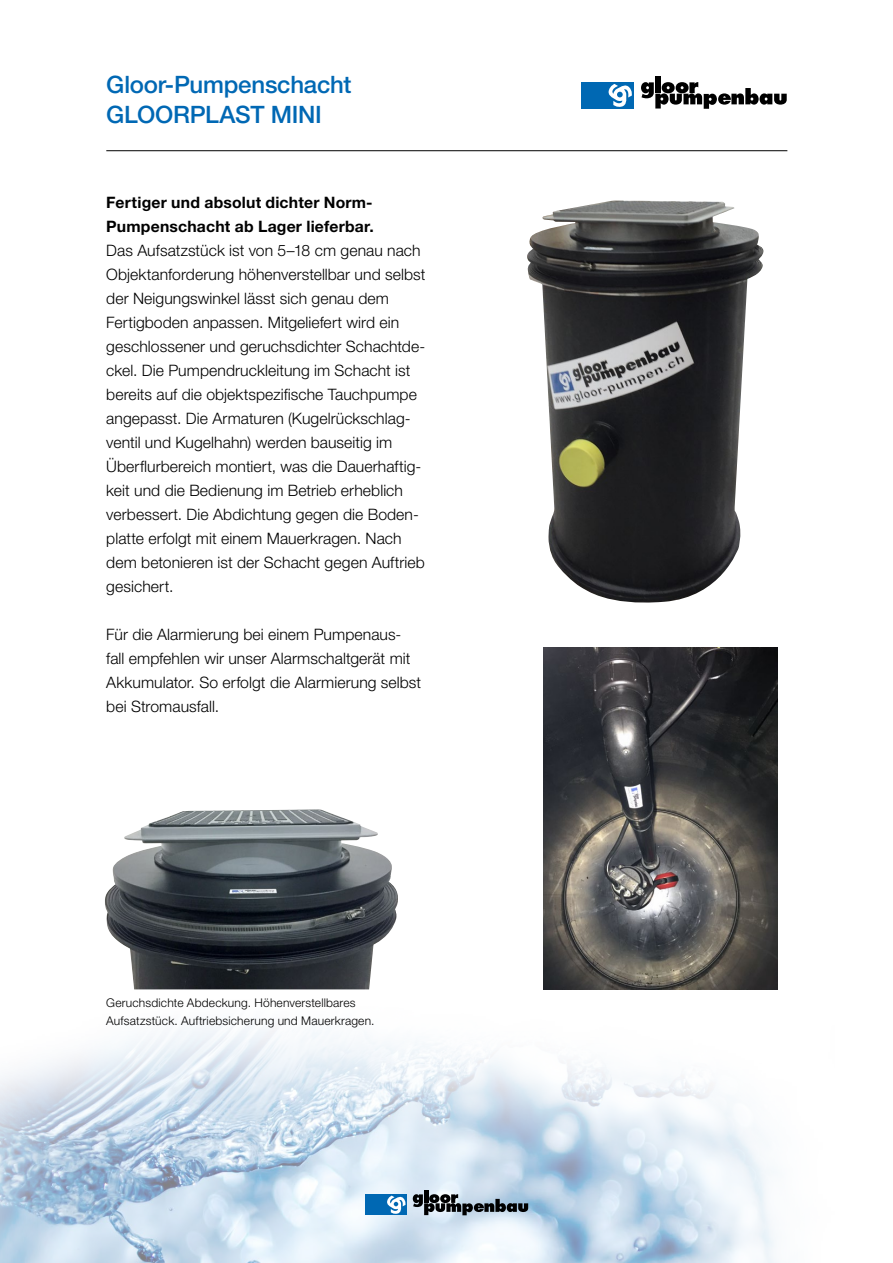
<style>
.page{position:relative;width:893px;height:1263px;background:#fff}
.page>*{position:absolute;margin:0;border:0;box-sizing:border-box;transform-origin:0 0}
.Titel{font:500 24px/30px "Helvetica Neue LT Pro";letter-spacing:-.01em;color:#0068b4}
.Text{font:300 15.75px/24px "Helvetica Neue LT Pro";letter-spacing:.005em;color:#000}
.Text-2{font:700 15.75px/24px "Helvetica Neue LT Pro";letter-spacing:.015em;color:#000}
.Text-3{font:300 12px/18px "Helvetica Neue LT Pro";letter-spacing:.015em;color:#000}
</style>
<div class="page">
<img style="left:0;top:956px;width:778px;height:307px">
<hr style="left:106px;top:150px;width:681px;height:1px;background:#000">
<div style="left:365px;top:1194px;width:42px;height:21px;background:#0068b3"></div>
<svg style="left:387px;top:1195px;width:19px;height:19px"></svg>
<hr style="left:424px;top:1190px;width:4px;height:13px;background:#000">
<svg style="left:413px;top:1194px;width:115px;height:21px;background:#6e7982"></svg>
<div style="left:581px;top:82px;width:53px;height:27px;background:#0068b3"></div>
<svg style="left:608px;top:84px;width:24px;height:23px"></svg>
<div style="left:655px;top:77px;width:5px;height:16px;background:#000"></div>
<svg style="left:641px;top:82px;width:146px;height:27px"></svg>
<img style="left:527px;top:201px;width:237px;height:402px">
<img style="left:543px;top:648px;width:234px;height:341px">
<img style="left:104px;top:809px;width:295px;height:180px">
<p class="Titel" style="left:106px;top:69px;width:247px">Gloor-Pumpenschacht<br>GLOORPLAST MINI</p>
<p class="Text-2" style="left:106px;top:190px;width:269px">Fertiger und absolut dichter Norm-<br>Pumpenschacht ab Lager lieferbar.</p>
<p class="Text" style="left:106px;top:238px;width:320px">Das Aufsatzstück ist von 5–18 cm genau nach Objektanforderung höhenverstellbar und selbst der Neigungswinkel lässt sich genau dem Fertigboden anpassen. Mitgeliefert wird ein geschlossener und geruchsdichter Schachtde&shy;ckel. Die Pumpendruckleitung im Schacht ist bereits auf die objektspezifische Tauchpumpe angepasst. Die Armaturen (Kugelrückschlag&shy;ventil und Kugelhahn) werden bauseitig im Überflurbereich montiert, was die Dauerhaftig&shy;keit und die Bedienung im Betrieb erheblich verbessert. Die Abdichtung gegen die Boden&shy;platte erfolgt mit einem Mauerkragen. Nach dem betonieren ist der Schacht gegen Auftrieb gesichert.</p>
<p class="Text" style="left:106px;top:622px;width:316px">Für die Alarmierung bei einem Pumpenaus&shy;fall empfehlen wir unser Alarmschaltgerät mit Akkumulator. So erfolgt die Alarmierung selbst bei Stromausfall.</p>
<p class="Text-3" style="left:106px;top:993px;width:270px">Geruchsdichte Abdeckung. Höhenverstellbares<br>Aufsatzstück. Auftriebsicherung und Mauerkragen.</p>
</div>
